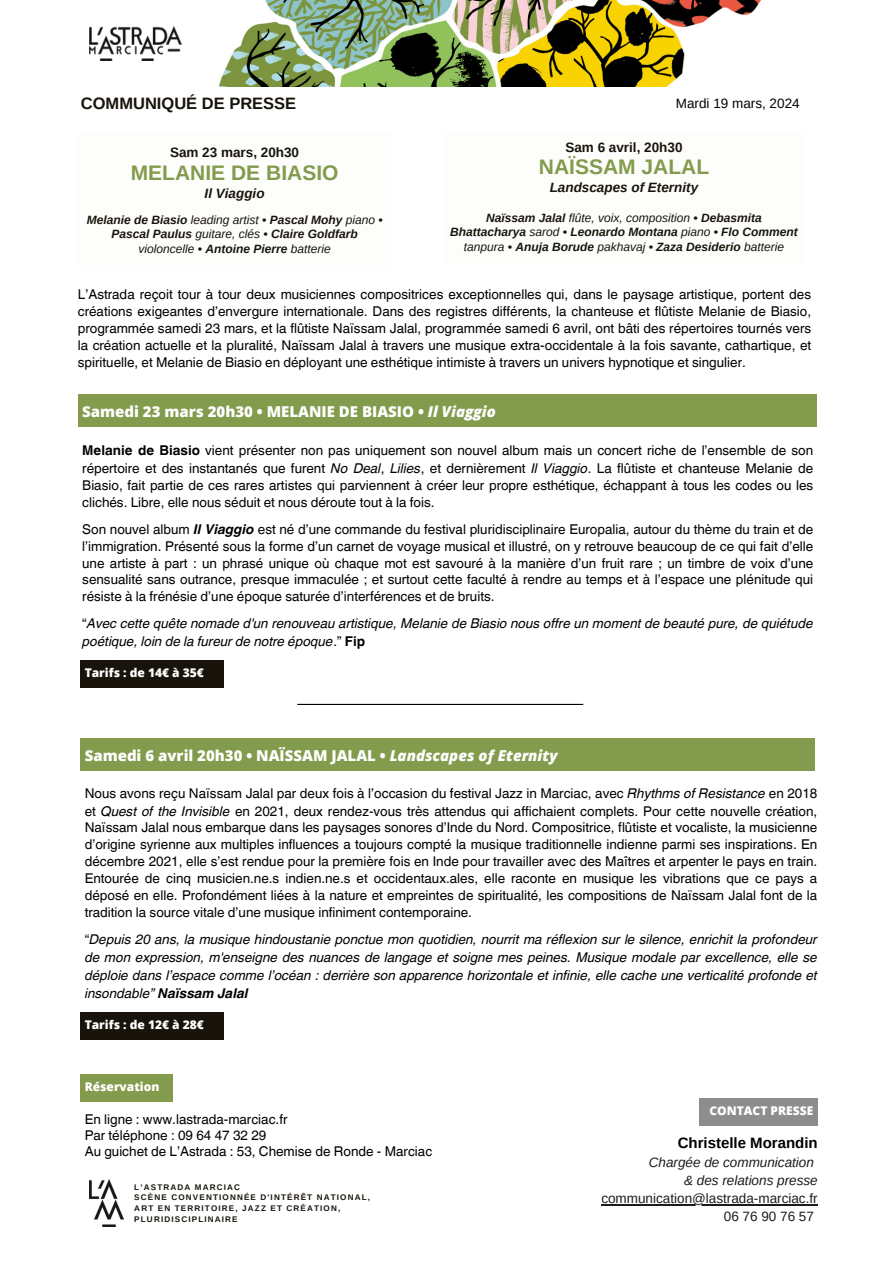
<style>
.page{position:relative;width:894px;height:1264px;background:#fff}
.page>*{position:absolute;margin:0;border:0;box-sizing:border-box;transform-origin:0 0}
.t1{font:700 21px "Arimo";color:#839b4d}
.t2{font:700 16.5px "Arimo";color:#18140b}
.t3{font:800 15px "Open Sans";color:#fff}
.t4{font:700 15px "Arimo";color:#000}
.t5{font:13.5px/16.8px "Helvetica World";color:#000;text-align:justify}
.t6{font:italic 13.5px/18px "Helvetica World";color:#000}
.t7{font:13.5px/18px "Arimo";color:#1c1c1c;text-align:right}
.t8{font:italic 13.5px/18px "Arimo";color:#1c1c1c;text-align:right}
.t9{font:700 13.5px "Arimo";color:#18140b}
.t10{font:italic 700 13.5px "Arimo";color:#18140b}
.t11{font:13.5px "Arimo";color:#000}
.t12{font:italic 700 12px/14.7px "Arimo";color:#18140b;text-align:center}
.t13{font:800 12px "Open Sans";color:#fff}
.t14{font:700 8.1px/10.8px "Arimo";letter-spacing:.14em;color:#18140b}
.s1{font-weight:400}
.s2{font-style:italic}
.s3{font-weight:700}
.s4{font-weight:700;font-style:italic}
.s5{font-style:normal}
.s6{font-weight:700;font-style:normal}
</style>
<div class="page">
<img style="left:220px;top:0;width:541px;height:87px">
<img style="left:89px;top:26px;width:93px;height:34px">
<div style="left:699px;top:1098px;width:118px;height:28px;background:#8d8d8d"></div>
<div style="left:78px;top:394px;width:738px;height:33px;background:#839b4d"></div>
<div style="left:78px;top:131px;width:313px;height:139px;background:#fdfdfb"></div>
<img style="left:89px;top:1179px;width:34px;height:47px">
<hr style="left:601px;top:1203px;width:216px;height:1px;background:#1c1c1c">
<div style="left:80px;top:660px;width:144px;height:27px;background:#18140b"></div>
<div style="left:80px;top:738px;width:734px;height:32px;background:#839b4d"></div>
<hr style="left:297px;top:704px;width:286px;height:1px;background:#000">
<div style="left:80px;top:1011px;width:144px;height:28px;background:#18140b"></div>
<div style="left:80px;top:1073px;width:93px;height:28px;background:#839b4d"></div>
<div style="left:444px;top:131px;width:359px;height:132px;background:#fdfdfb"></div>
<h3 class="t2" style="left:81px;top:94px;width:217px">COMMUNIQUÉ DE PRESSE</h3>
<p class="t11" style="left:675px;top:96px;width:125px">Mardi 19 mars, 2024</p>
<h4 class="t9" style="left:170px;top:145px;width:130px">Sam 23 mars, 20h30</h4>
<h4 class="t1" style="left:131px;top:161px;width:209px">MELANIE DE BIASIO</h4>
<h4 class="t10" style="left:204px;top:186px;width:61px">Il Viaggio</h4>
<h4 class="t12" style="left:87px;top:212px;width:297px">Melanie de Biasio <span class="s1">leading artist</span> • Pascal Mohy <span class="s1">piano</span> •<br>Pascal Paulus <span class="s1">guitare, clés</span> • Claire Goldfarb <span class="s1">violoncelle</span> • Antoine Pierre <span class="s1">batterie</span></h4>
<h4 class="t9" style="left:565px;top:140px;width:118px">Sam 6 avril, 20h30</h4>
<h4 class="t1" style="left:538px;top:155px;width:172px">NAÏSSAM JALAL</h4>
<h4 class="t10" style="left:549px;top:180px;width:150px">Landscapes of Eternity</h4>
<p class="t12" style="left:450px;top:210px;width:349px">Naïssam Jalal <span class="s1">flûte, voix, composition</span> • Debasmita<br>Bhattacharya <span class="s1">sarod</span> • Leonardo Montana <span class="s1">piano</span> • Flo Comment <span class="s1">tanpura</span> • Anuja Borude <span class="s1">pakhavaj</span> • Zaza Desiderio <span class="s1">batterie</span></p>
<h4 class="t5" style="left:78px;top:286px;width:734px">L’Astrada reçoit tour à tour deux musiciennes compositrices exceptionnelles qui, dans le paysage artistique, portent des créations exigeantes d’envergure internationale. Dans des registres différents, la chanteuse et flûtiste Melanie de Biasio, programmée samedi 23 mars, et la flûtiste Naïssam Jalal, programmée samedi 6 avril, ont bâti des répertoires tournés vers la création actuelle et la pluralité, Naïssam Jalal à travers une musique extra-occidentale à la fois savante, cathartique, et spirituelle, et Melanie de Biasio en déployant une esthétique intimiste à travers un univers hypnotique et singulier.</h4>
<h3 class="t3" style="left:82px;top:401px;width:415px">Samedi 23 mars 20h30 • MELANIE DE BIASIO • <span class="s2">Il Viaggio</span></h3>
<p class="t5" style="left:82px;top:441px;width:732px;line-height:17.2px"><span class="s3">Melanie de Biasio</span> vient présenter non pas uniquement son nouvel album mais un concert riche de l’ensemble de son répertoire et des instantanés que furent <span class="s2">No Deal</span>, <span class="s2">Lilies</span>, et dernièrement <span class="s2">Il Viaggio</span>. La flûtiste et chanteuse Melanie de Biasio, fait partie de ces rares artistes qui parviennent à créer leur propre esthétique, échappant à tous les codes ou les clichés. Libre, elle nous séduit et nous déroute tout à la fois.</p>
<h4 class="t5" style="left:82px;top:520px;width:732px">Son nouvel album <span class="s4">Il Viaggio</span> est né d’une commande du festival pluridisciplinaire Europalia, autour du thème du train et de l’immigration. Présenté sous la forme d’un carnet de voyage musical et illustré, on y retrouve beaucoup de ce qui fait d’elle une artiste à part : un phrasé unique où chaque mot est savouré à la manière d’un fruit rare ; un timbre de voix d’une sensualité sans outrance, presque immaculée ; et surtout cette faculté à rendre au temps et à l’espace une plénitude qui résiste à la frénésie d’une époque saturée d’interférences et de bruits.</h4>
<h2 class="t6" style="left:82px;top:613px;width:732px"><span class="s5">“</span>Avec cette quête nomade d'un renouveau artistique, Melanie de Biasio nous offre un moment de beauté pure, de quiétude poétique, loin de la fureur de notre époque<span class="s5">.”</span> <span class="s6">Fip</span></h2>
<p class="t13" style="left:85px;top:664px;width:121px">Tarifs : de 14€ à 35€</p>
<p class="t3" style="left:85px;top:744px;width:474px">Samedi 6 avril 20h30 • NAÏSSAM JALAL • <span class="s2">Landscapes of Eternity</span></p>
<h6 class="t5" style="left:85px;top:784px;width:734px">Nous avons reçu Naïssam Jalal par deux fois à l’occasion du festival Jazz in Marciac, avec <span class="s2">Rhythms of Resistance</span> en 2018 et <span class="s2">Quest of the Invisible</span> en 2021, deux rendez-vous très attendus qui affichaient complets. Pour cette nouvelle création, Naïssam Jalal nous embarque dans les paysages sonores d’Inde du Nord. Compositrice, flûtiste et vocaliste, la musicienne d’origine syrienne aux multiples influences a toujours compté la musique traditionnelle indienne parmi ses inspirations. En décembre 2021, elle s’est rendue pour la première fois en Inde pour travailler avec des Maîtres et arpenter le pays en train.<br>Entourée de cinq musicien.ne.s indien.ne.s et occidentaux.ales, elle raconte en musique les vibrations que ce pays a déposé en elle. Profondément liées à la nature et empreintes de spiritualité, les compositions de Naïssam Jalal font de la tradition la source vitale d’une musique infiniment contemporaine.</h6>
<h4 class="t6" style="left:85px;top:928px;width:734px;text-align:justify"><span class="s5">“</span>Depuis 20 ans, la musique hindoustanie ponctue mon quotidien, nourrit ma réflexion sur le silence, enrichit la profondeur de mon expression, m'enseigne des nuances de langage et soigne mes peines. Musique modale par excellence, elle se déploie dans l’espace comme l’océan : derrière son apparence horizontale et infinie, elle cache une verticalité profonde et insondable” <span class="s3">Naïssam Jalal</span></h4>
<p class="t13" style="left:85px;top:1015px;width:121px">Tarifs : de 12€ à 28€</p>
<h5 class="t13" style="left:85px;top:1078px;width:76px">Réservation</h5>
<h1 class="t5" style="left:85px;top:1111px;width:349px;line-height:15.8px;text-align:left">En ligne : www.lastrada-marciac.fr<br>Par téléphone : 09 64 47 32 29<br>Au guichet de L’Astrada : 53, Chemise de Ronde - Marciac</h1>
<h4 class="t14" style="left:134px;top:1181px;width:107px">L’ASTRADA MARCIAC</h4>
<h6 class="t14" style="left:134px;top:1192px;width:237px">SCÈNE CONVENTIONNÉE D'INTÉRÊT NATIONAL,<br>ART EN TERRITOIRE, JAZZ ET CRÉATION,<br>PLURIDISCIPLINAIRE</h6>
<h4 class="t13" style="left:709px;top:1102px;width:105px">CONTACT PRESSE</h4>
<h6 class="t4" style="left:677px;top:1134px;width:141px">Christelle Morandin</h6>
<h6 class="t8" style="left:648px;top:1153px;width:170px">Chargée de communication &amp; des relations presse</h6>
<h2 class="t7" style="left:601px;top:1189px;width:218px">communication@lastrada-marciac.fr<br>06 76 90 76 57</h2>
</div>
